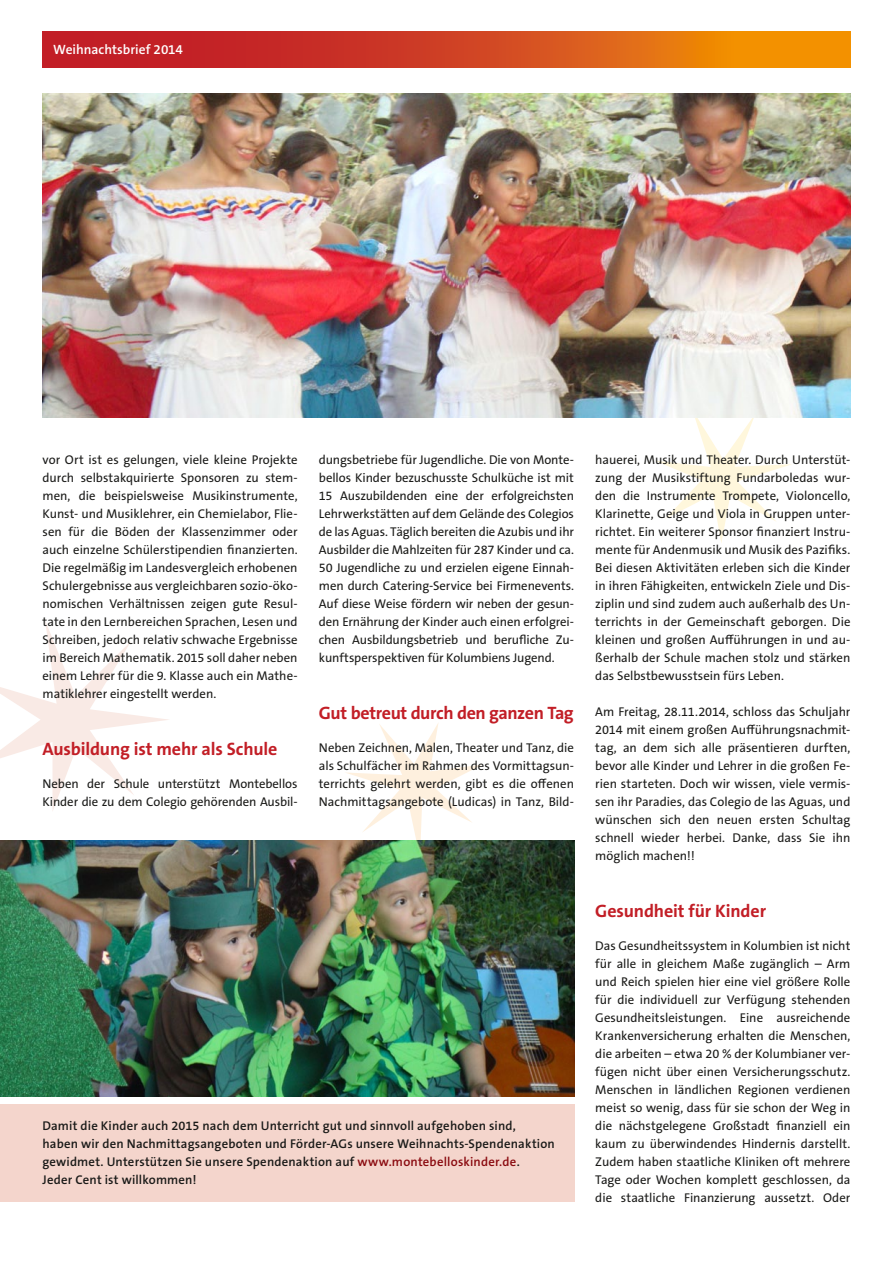
<style>
.page{position:relative;width:893px;height:1263px;background:#fff}
.page>*{position:absolute;margin:0;border:0;box-sizing:border-box;transform-origin:0 0}
.t1{font:700 18px "The Sans B W7";letter-spacing:-.01em;color:#c21e26}
.t2{font:600 13.5px "The Sans B W6";color:#fff}
.t3{font:12.75px/18px "The Sans B W5 Plain";letter-spacing:-.005em;color:#1a1a18;text-align:justify}
.t4{font:600 12.75px/18px "The Sans B W6";letter-spacing:.015em;color:#1a1a18}
.s1{color:#8a0a0f}
</style>
<div class="page">
<svg style="left:655px;top:417px;width:137px;height:126px"></svg>
<svg style="left:344px;top:723px;width:139px;height:118px"></svg>
<svg style="left:0;top:621px;width:169px;height:190px"></svg>
<svg style="left:43px;top:32px;width:807px;height:36px;background:#d44c1c"></svg>
<img style="left:43px;top:94px;width:807px;height:323px">
<img style="left:0;top:841px;width:574px;height:255px">
<div style="left:0;top:1104px;width:574px;height:98px;background:#f4d5cc"></div>
<p class="t2" style="left:53px;top:40px;width:131px">Weihnachtsbrief 2014</p>
<p class="t3" style="left:43px;top:451px;width:257px">vor Ort ist es gelungen, viele kleine Projekte durch selbstakquirierte Sponsoren zu stem&shy;men, die beispielsweise Musikinstrumente, Kunst- und Musiklehrer, ein Chemielabor, Flie&shy;sen für die Böden der Klassenzimmer oder auch einzelne Schülerstipendien finanzierten.<br>Die regelmäßig im Landesvergleich erhobenen Schulergebnisse aus vergleichbaren sozio-öko&shy;nomischen Verhältnissen zeigen gute Resul&shy;tate in den Lernbereichen Sprachen, Lesen und Schreiben, jedoch relativ schwache Ergebnisse im Bereich Mathematik. 2015 soll daher neben einem Lehrer für die 9. Klasse auch ein Mathe&shy;matiklehrer eingestellt werden.</p>
<h1 class="t1" style="left:43px;top:737px;width:236px">Ausbildung ist mehr als Schule</h1>
<p class="t3" style="left:43px;top:775px;width:257px">Neben der Schule unterstützt Montebellos<br>Kinder die zu dem Colegio gehörenden Ausbil-</p>
<p class="t3" style="left:319px;top:451px;width:257px">dungsbetriebe für Jugendliche. Die von Monte&shy;bellos Kinder bezuschusste Schulküche ist mit 15 Auszubildenden eine der erfolgreichsten Lehrwerkstätten auf dem Gelände des Colegios de las Aguas. Täglich bereiten die Azubis und ihr Ausbilder die Mahlzeiten für 287 Kinder und ca.<br>50 Jugendliche zu und erzielen eigene Einnah&shy;men durch Catering-Service bei Firmenevents.<br>Auf diese Weise fördern wir neben der gesun&shy;den Ernährung der Kinder auch einen erfolgrei&shy;chen Ausbildungsbetrieb und berufliche Zu&shy;kunftsperspektiven für Kolumbiens Jugend.</p>
<h1 class="t1" style="left:319px;top:701px;width:256px">Gut betreut durch den ganzen Tag</h1>
<p class="t3" style="left:319px;top:739px;width:257px">Neben Zeichnen, Malen, Theater und Tanz, die als Schulfächer im Rahmen des Vormittagsun&shy;terrichts gelehrt werden, gibt es die offenen Nachmittagsangebote (Ludicas) in Tanz, Bild-</p>
<p class="t4" style="left:43px;top:1117px;width:514px">Damit die Kinder auch 2015 nach dem Unterricht gut und sinnvoll aufgehoben sind,<br>haben wir den Nachmittagsangeboten und Förder-AGs unsere Weihnachts-Spendenaktion gewidmet. Unterstützen Sie unsere Spendenaktion auf <span class="s1">www.montebelloskinder.de</span>.<br>Jeder Cent ist willkommen!</p>
<p class="t3" style="left:595px;top:451px;width:257px">hauerei, Musik und Theater. Durch Unterstüt&shy;zung der Musikstiftung Fundarboledas wur&shy;den die Instrumente Trompete, Violoncello, Klarinette, Geige und Viola in Gruppen unter&shy;richtet. Ein weiterer Sponsor finanziert Instru&shy;mente für Andenmusik und Musik des Pazifiks.<br>Bei diesen Aktivitäten erleben sich die Kinder in ihren Fähigkeiten, entwickeln Ziele und Dis&shy;ziplin und sind zudem auch außerhalb des Un&shy;terrichts in der Gemeinschaft geborgen. Die kleinen und großen Aufführungen in und au&shy;ßerhalb der Schule machen stolz und stärken das Selbstbewusstsein fürs Leben.</p>
<p class="t3" style="left:595px;top:703px;width:257px">Am Freitag, 28.11.2014, schloss das Schuljahr 2014 mit einem großen Aufführungsnachmit&shy;tag, an dem sich alle präsentieren durften, bevor alle Kinder und Lehrer in die großen Fe&shy;rien starteten. Doch wir wissen, viele vermis&shy;sen ihr Paradies, das Colegio de las Aguas, und wünschen sich den neuen ersten Schultag schnell wieder herbei. Danke, dass Sie ihn möglich machen!!</p>
<h1 class="t1" style="left:595px;top:899px;width:172px">Gesundheit für Kinder</h1>
<p class="t3" style="left:595px;top:937px;width:257px">Das Gesundheitssystem in Kolumbien ist nicht für alle in gleichem Maße zugänglich – Arm und Reich spielen hier eine viel größere Rolle für die individuell zur Verfügung stehenden Gesundheitsleistungen. Eine ausreichende Krankenversicherung erhalten die Menschen, die arbeiten – etwa 20 % der Kolumbianer ver&shy;fügen nicht über einen Versicherungsschutz.<br>Menschen in ländlichen Regionen verdienen meist so wenig, dass für sie schon der Weg in die nächstgelegene Großstadt finanziell ein kaum zu überwindendes Hindernis darstellt.<br>Zudem haben staatliche Kliniken oft mehrere Tage oder Wochen komplett geschlossen, da die staatliche Finanzierung aussetzt. Oder</p>
</div>
